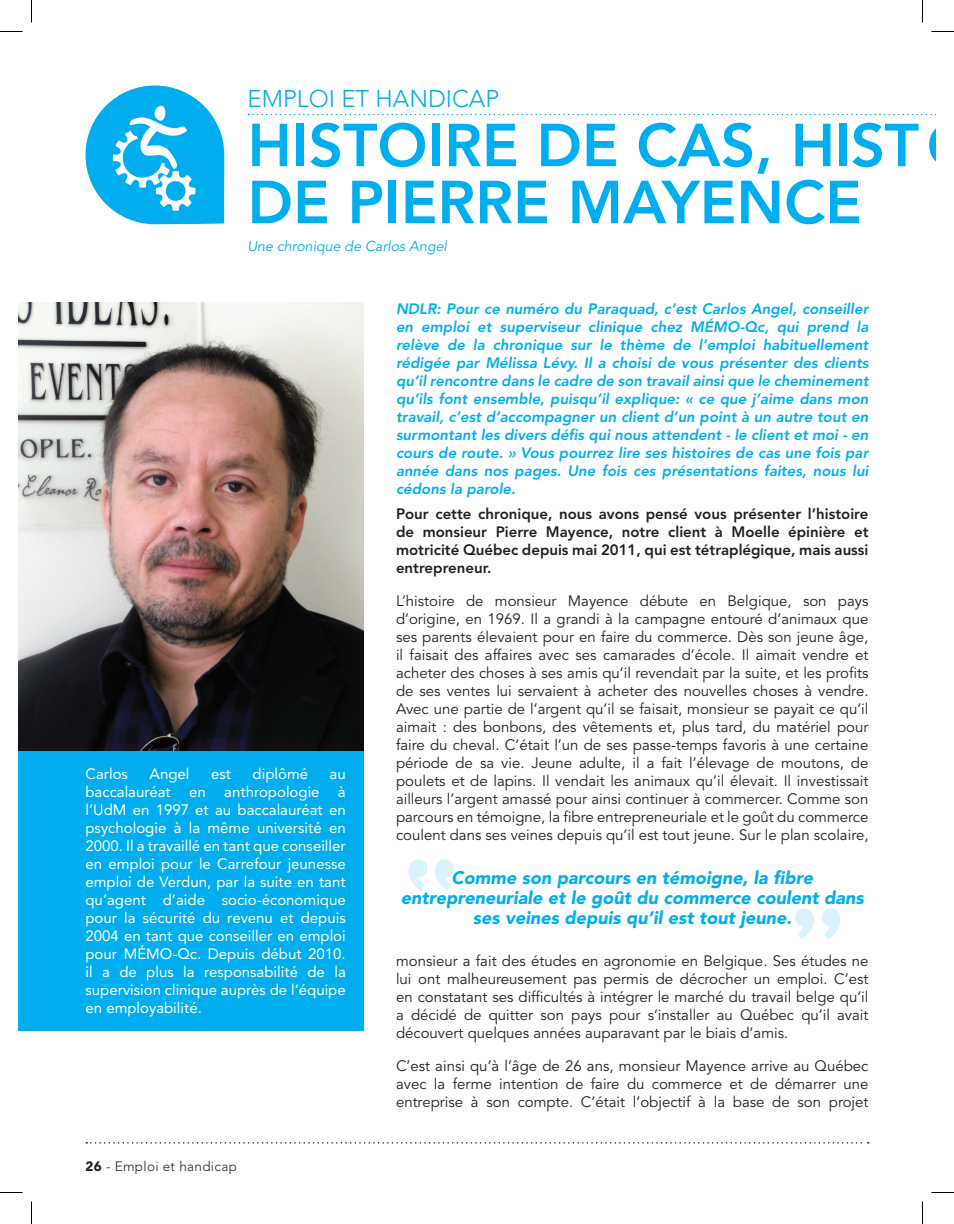
<style>
.page{position:relative;width:954px;height:1224px;background:#fff}
.page>*{position:absolute;margin:0;border:0;box-sizing:border-box;transform-origin:0 0}
.t1{font:800 60px/57px "Avenir LT Std";color:#00aeef}
.t2{font:300 24px "Avenir LT Std";color:#00aeef}
.t3{font:italic 900 18px/19.8px "Avenir LT Std";color:#00aeef;text-align:center}
.t4{font:15px/18px "Avenir LT Std";color:#231f20;text-align:justify}
.t5{font:italic 800 15px/18px "Avenir LT Std";color:#00aeef;text-align:justify}
.t6{font:15px/18px "Avenir LT Std";color:#fff;text-align:justify}
.t7{font:800 15px/18px "Avenir LT Std";color:#231f20;text-align:justify}
.t8{font:italic 14.25px "Avenir LT Std";color:#00aeef}
.t9{font:300 13.5px "Avenir LT Std";letter-spacing:.025em;color:#231f20}
.s1{font-weight:900}
</style>
<div class="page">
<svg style="left:86px;top:1142px;width:783px;height:2px"></svg>
<svg style="left:248px;top:114px;width:688px;height:1px"></svg>
<img style="left:18px;top:303px;width:345px;height:448px">
<div style="left:18px;top:751px;width:345px;height:279px;background:#00aeef"></div>
<svg style="left:85px;top:85px;width:140px;height:139px"></svg>
<svg style="left:795px;top:908px;width:46px;height:31px"></svg>
<svg style="left:408px;top:859px;width:46px;height:31px"></svg>
<svg style="left:0;top:31px;width:22px;height:1px"></svg>
<svg style="left:932px;top:31px;width:22px;height:1px"></svg>
<svg style="left:0;top:1192px;width:22px;height:1px"></svg>
<svg style="left:932px;top:1192px;width:22px;height:1px"></svg>
<svg style="left:31px;top:0;width:1px;height:22px"></svg>
<svg style="left:31px;top:1202px;width:1px;height:22px"></svg>
<svg style="left:922px;top:0;width:1px;height:22px"></svg>
<svg style="left:922px;top:1202px;width:1px;height:22px"></svg>
<h2 class="t2" style="left:248px;top:85px;width:253px">EMPLOI ET HANDICAP</h2>
<h1 class="t1" style="left:248px;top:117px;width:731px">HISTOIRE DE CAS, HISTO<br>DE PIERRE MAYENCE</h1>
<p class="t8" style="left:248px;top:238px;width:201px">Une chronique de Carlos Angel</p>
<p class="t6" style="left:86px;top:765px;width:44px">Carlos</p>
<p class="t6" style="left:150px;top:765px;width:42px">Angel</p>
<p class="t6" style="left:211px;top:765px;width:22px">est</p>
<p class="t6" style="left:253px;top:765px;width:57px">diplômé</p>
<p class="t6" style="left:86px;top:765px;width:262px;text-indent:244px">au baccalauréat en anthropologie à l’UdM en 1997 et au baccalauréat en psychologie à la même université en 2000. Il a travaillé en tant que conseiller en emploi pour le Carrefour jeunesse emploi de Verdun, par la suite en tant qu’agent d’aide socio-économique pour la sécurité du revenu et depuis 2004 en tant que conseiller en emploi pour MÉMO-Qc. Depuis début 2010. il a de plus la responsabilité de la supervision clinique auprès de l’équipe en employabilité.</p>
<p class="t9" style="left:86px;top:1158px;width:153px"><span class="s1">26</span> - Emploi et handicap</p>
<p class="t5" style="left:396px;top:300px;width:474px">NDLR: Pour ce numéro du Paraquad, c’est Carlos Angel, conseiller en emploi et superviseur clinique chez MÉMO-Qc, qui prend la relève de la chronique sur le thème de l’emploi habituellement rédigée par Mélissa Lévy. Il a choisi de vous présenter des clients qu’il rencontre dans le cadre de son travail ainsi que le cheminement qu’ils font ensemble, puisqu’il explique: « ce que j’aime dans mon travail, c’est d’accompagner un client d’un point à un autre tout en surmontant les divers défis qui nous attendent - le client et moi - en cours de route. » Vous pourrez lire ses histoires de cas une fois par année dans nos pages. Une fois ces présentations faites, nous lui cédons la parole.</p>
<p class="t7" style="left:396px;top:505px;width:474px">Pour cette chronique, nous avons pensé vous présenter l’histoire de monsieur Pierre Mayence, notre client à Moelle épinière et motricité Québec depuis mai 2011, qui est tétraplégique, mais aussi entrepreneur.</p>
<p class="t4" style="left:396px;top:592px;width:474px">L’histoire de monsieur Mayence débute en Belgique, son pays d’origine, en 1969. Il a grandi à la campagne entouré d’animaux que ses parents élevaient pour en faire du commerce. Dès son jeune âge, il faisait des affaires avec ses camarades d’école. Il aimait vendre et acheter des choses à ses amis qu’il revendait par la suite, et les profits de ses ventes lui servaient à acheter des nouvelles choses à vendre.<br>Avec une partie de l’argent qu’il se faisait, monsieur se payait ce qu’il aimait : des bonbons, des vêtements et, plus tard, du matériel pour faire du cheval. C’était l’un de ses passe-temps favoris à une certaine période de sa vie. Jeune adulte, il a fait l’élevage de moutons, de poulets et de lapins. Il vendait les animaux qu’il élevait. Il investissait ailleurs l’argent amassé pour ainsi continuer à commercer. Comme son parcours en témoigne, la fibre entrepreneuriale et le goût du commerce coulent dans ses veines depuis qu’il est tout jeune. Sur le plan scolaire,</p>
<p class="t3" style="left:401px;top:868px;width:464px">Comme son parcours en témoigne, la fibre entrepreneuriale et le goût du commerce coulent dans ses veines depuis qu’il est tout jeune.</p>
<p class="t4" style="left:396px;top:952px;width:474px">monsieur a fait des études en agronomie en Belgique. Ses études ne lui ont malheureusement pas permis de décrocher un emploi. C’est en constatant ses difficultés à intégrer le marché du travail belge qu’il a décidé de quitter son pays pour s’installer au Québec qu’il avait découvert quelques années auparavant par le biais d’amis.</p>
<p class="t4" style="left:396px;top:1057px;width:474px">C’est ainsi qu’à l’âge de 26 ans, monsieur Mayence arrive au Québec avec la ferme intention de faire du commerce et de démarrer une entreprise à son compte. C’était l’objectif à la base de son projet</p>
</div>
